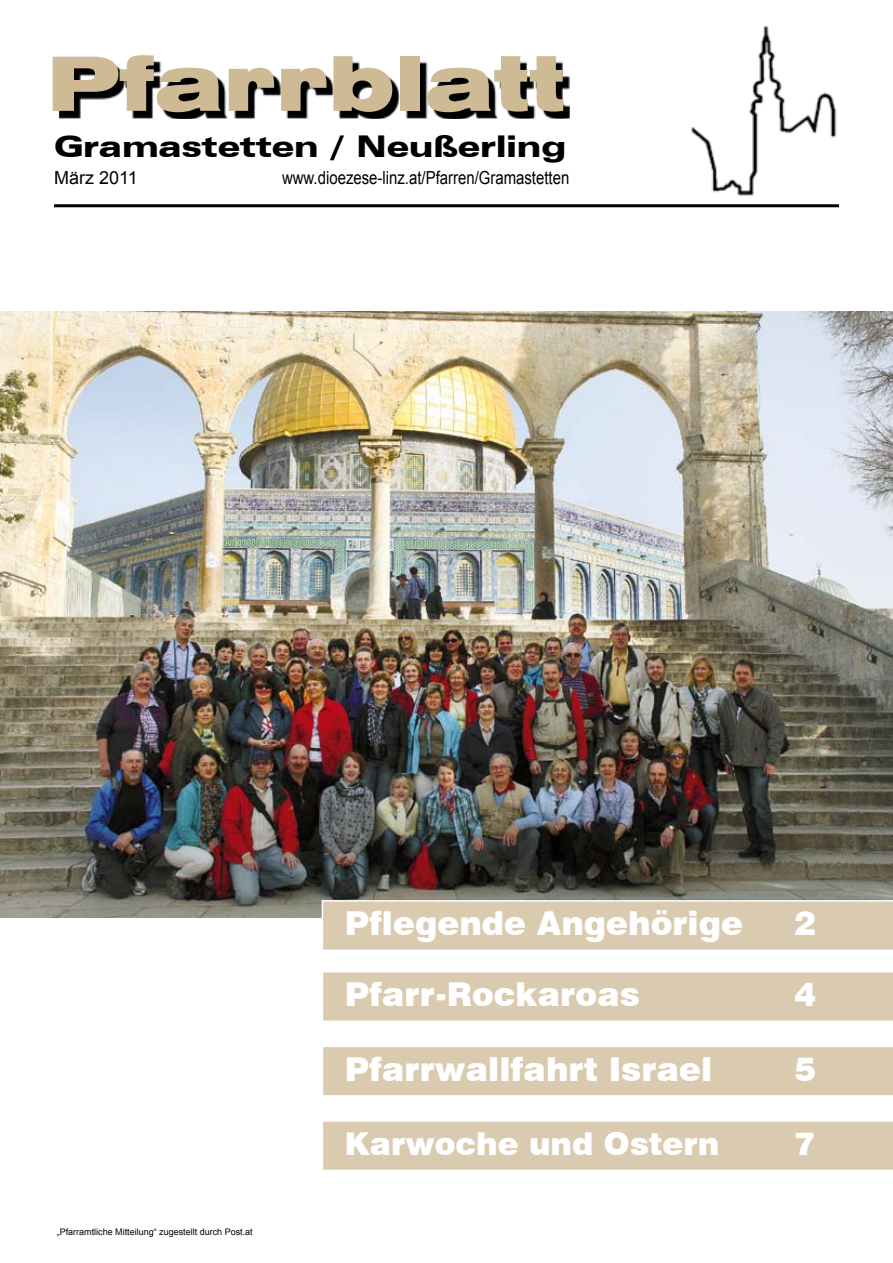
<style>
.page{position:relative;width:893px;height:1263px;background:#fff}
.page>*{position:absolute;margin:0;border:0;box-sizing:border-box;transform-origin:0 0}
.t1{font:900 expanded 75px "Swiss 721 BT";color:#ceba95}
.t2{font:900 33px "Swiss 721 BT";color:#fff}
.t3{font:900 31.5px "Swiss 721 BT";color:#fff}
.t4{font:900 expanded 30px "Zurich BT";color:#000;scale:1.08 1}
.t5{font:18px "Arial";color:#000;scale:.83 1}
.t6{font:18px "Arial";color:#000}
.t7{font:9px "Arial";color:#000}
</style>
<div class="page">
<img style="left:691px;top:26px;width:146px;height:170px">
<img style="left:0;top:312px;width:893px;height:605px">
<hr style="left:54px;top:204px;width:785px;height:3px;background:#000">
<div style="left:323px;top:972px;width:570px;height:49px;background:#dacbb0"></div>
<div style="left:323px;top:1121px;width:570px;height:49px;background:#dacbb0"></div>
<div style="left:323px;top:1047px;width:570px;height:49px;background:#dacbb0"></div>
<svg style="left:59px;top:62px;width:511px;height:57px"></svg>
<div style="left:322px;top:900px;width:571px;height:50px;background:#dacbb0"></div>
<h1 class="t1" style="left:47px;top:39px;width:520px">Pfarrblatt</h1>
<p class="t4" style="left:54px;top:129px;width:476px">Gramastetten / Neußerling</p>
<p class="t6" style="left:54px;top:165px;width:85px">März 2011</p>
<p class="t5" style="left:282px;top:166px;width:348px">www.dioezese-linz.at/Pfarren/Gramastetten</p>
<p class="t2" style="left:345px;top:904px;width:400px">Pflegende Angehörige</p>
<p class="t2" style="left:794px;top:904px;width:23px">2</p>
<p class="t2" style="left:345px;top:974px;width:297px">Pfarr-Rockaroas</p>
<p class="t2" style="left:794px;top:974px;width:23px">4</p>
<p class="t2" style="left:345px;top:1049px;width:369px">Pfarrwallfahrt Israel</p>
<p class="t2" style="left:794px;top:1049px;width:23px">5</p>
<p class="t7" style="left:57px;top:1226px;width:198px">„Pfarramtliche Mitteilung“ zugestellt durch Post.at</p>
<p class="t3" style="left:345px;top:1124px;width:376px">Karwoche und Ostern</p>
<p class="t3" style="left:794px;top:1124px;width:22px">7</p>
</div>
